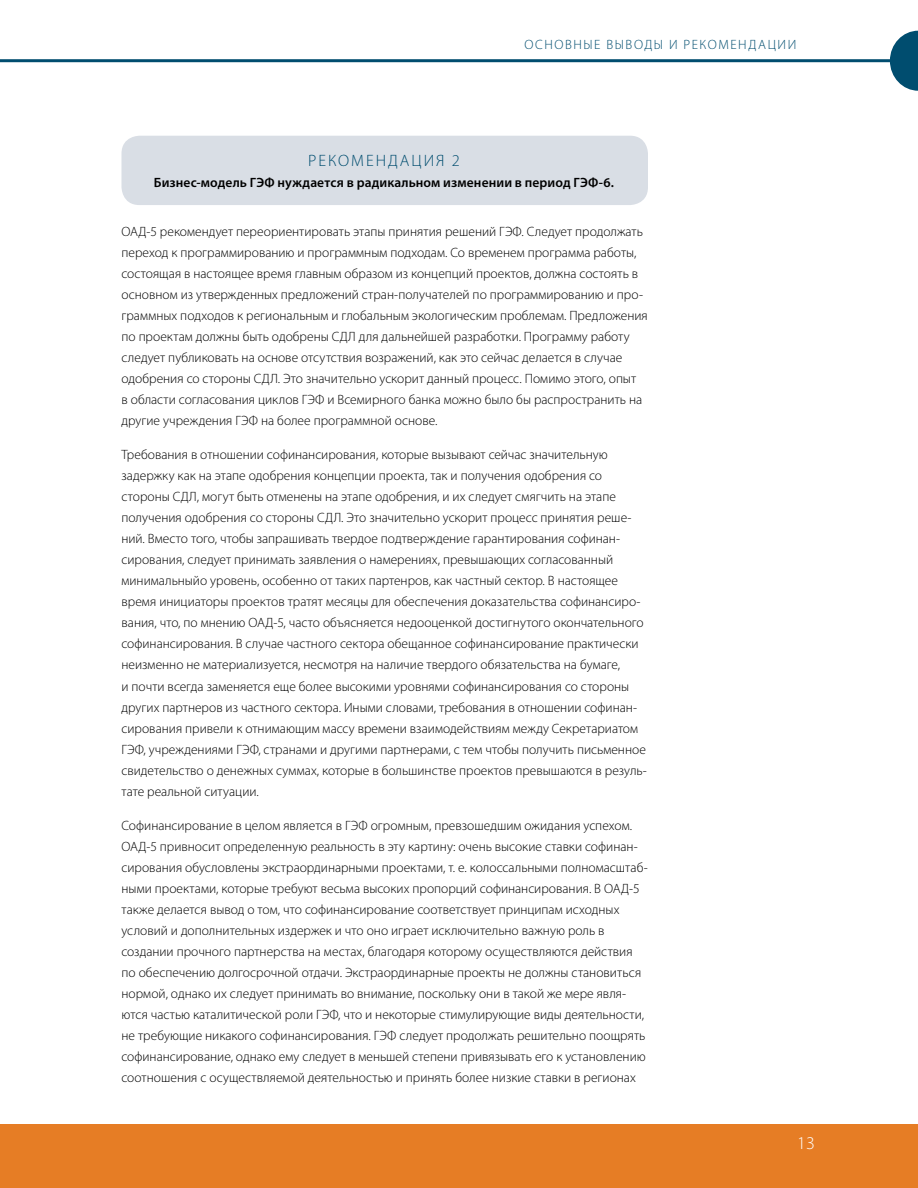
<style>
.page{position:relative;width:918px;height:1188px;background:#fff}
.page>*{position:absolute;margin:0;border:0;box-sizing:border-box;transform-origin:0 0}
.t1{font:300 18px "Myriad Pro";color:#fff}
.t2{font:300 16.5px "Myriad Pro";letter-spacing:.12em;color:#004d6f}
.t3{font:300 13.5px/21px "Myriad Pro";color:#000}
.t4{font:600 13.5px "Myriad Pro";letter-spacing:.01em;color:#000}
.t5{font:300 13.5px "Myriad Pro";color:#004d6f}
</style>
<div class="page">
<svg style="left:890px;top:31px;width:28px;height:60px"></svg>
<hr style="left:0;top:59px;width:918px;height:3px;background:#004d6f">
<div style="left:0;top:1124px;width:918px;height:64px;background:#e67d25"></div>
<div style="left:122px;top:136px;width:526px;height:69px;background:#d9dee5;border-radius:18px"></div>
<p class="t5" style="left:524px;top:37px;width:11px">основные</p>
<p class="t5" style="left:607px;top:37px;width:11px">выводы</p>
<p class="t5" style="left:669px;top:37px;width:25px">и рекомендации</p>
<p class="t2" style="left:308px;top:151px;width:153px">РЕКОМЕНДАЦИЯ 2</p>
<p class="t4" style="left:154px;top:174px;width:462px">Бизнес-модель ГЭФ нуждается в радикальном изменении в период ГЭФ-6.</p>
<p class="t3" style="left:121px;top:221px;width:528px">ОАД-5 рекомендует переориентировать этапы принятия решений ГЭФ. Следует продолжать переход к программированию и программным подходам. Со временем программа работы, состоящая в настоящее время главным образом из концепций проектов, должна состоять в основном из утвержденных предложений стран-получателей по программированию и про&shy;граммных подходов к региональным и глобальным экологическим проблемам. Предложения по проектам должны быть одобрены СДЛ для дальнейшей разработки. Программу работу следует публиковать на основе отсутствия возражений, как это сейчас делается в случае одобрения со стороны СДЛ. Это значительно ускорит данный процесс. Помимо этого, опыт<br>в области согласования циклов ГЭФ и Всемирного банка можно было бы распространить на другие учреждения ГЭФ на более программной основе.</p>
<p class="t3" style="left:121px;top:444px;width:527px">Требования в отношении софинансирования, которые вызывают сейчас значительную задержку как на этапе одобрения концепции проекта, так и получения одобрения со стороны СДЛ, могут быть отменены на этапе одобрения, и их следует смягчить на этапе получения одобрения со стороны СДЛ. Это значительно ускорит процесс принятия реше&shy;ний. Вместо того, чтобы запрашивать твердое подтверждение гарантирования софинан&shy;сирования, следует принимать заявления о намерениях, превышающих согласованный минимальныйо уровень, особенно от таких партенров, как частный сектор. В настоящее время инициаторы проектов тратят месяцы для обеспечения доказательства софинансиро&shy;вания, что, по мнению ОАД-5, часто объясняется недооценкой достигнутого окончательного софинансирования. В случае частного сектора обещанное софинансирование практически неизменно не материализуется, несмотря на наличие твердого обязательства на бумаге,<br>и почти всегда заменяется еще более высокими уровнями софинансирования со стороны других партнеров из частного сектора. Иными словами, требования в отношении софинан&shy;сирования привели к отнимающим массу времени взаимодействиям между Секретариатом ГЭФ, учреждениями ГЭФ, странами и другими партнерами, с тем чтобы получить письменное свидетельство о денежных суммах, которые в большинстве проектов превышаются в резуль&shy;тате реальной ситуации.</p>
<p class="t3" style="left:121px;top:815px;width:528px">Софинансирование в целом является в ГЭФ огромным, превзошедшим ожидания успехом.<br>ОАД-5 привносит определенную реальность в эту картину: очень высокие ставки софинан&shy;сирования обусловлены экстраординарными проектами, т. е. колоссальными полномасштаб&shy;ными проектами, которые требуют весьма высоких пропорций софинансирования. В ОАД-5 также делается вывод о том, что софинансирование соответствует принципам исходных условий и дополнительных издержек и что оно играет исключительно важную роль в создании прочного партнерства на местах, благодаря которому осуществляются действия по обеспечению долгосрочной отдачи. Экстраординарные проекты не должны становиться нормой, однако их следует принимать во внимание, поскольку они в такой же мере явля&shy;ются частью каталитической роли ГЭФ, что и некоторые стимулирующие виды деятельности, не требующие никакого софинансирования. ГЭФ следует продолжать решительно поощрять софинансирование, однако ему следует в меньшей степени привязывать его к установлению соотношения с осуществляемой деятельностью и принять более низкие ставки в регионах</p>
<h1 class="t1" style="left:797px;top:1132px;width:19px">13</h1>
</div>
